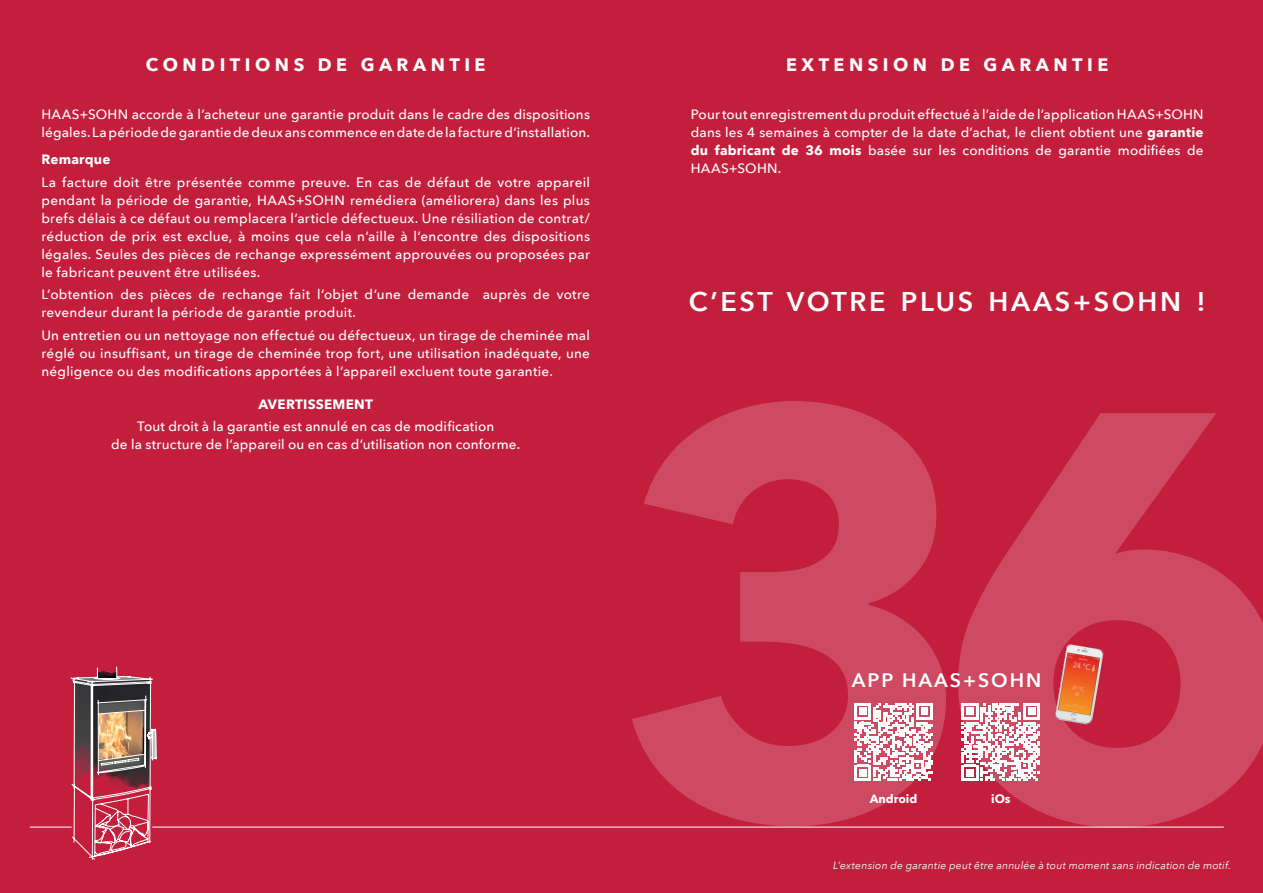
<style>
.page{position:relative;width:1263px;height:893px;background:#c31f3d}
.page>*{position:absolute;margin:0;border:0;box-sizing:border-box;transform-origin:0 0}
.t1{font:600 27px "Avenir Next";letter-spacing:.1em;color:#fff}
.t2{font:600 19.5px "Avenir Next";letter-spacing:.1em;color:#fff}
.t3{font:700 18px "Avenir Next";letter-spacing:.25em;color:#fff}
.t4{font:500 13.5px/18px "Avenir Next";letter-spacing:.015em;color:#fff;text-align:justify}
.t5{font:700 13.5px "Avenir Next";letter-spacing:.015em;color:#fff}
.t6{font:700 12px "Avenir Next";color:#fff}
.t7{font:italic 10.5px "Avenir Next";letter-spacing:.02em;color:#fff}
.s1{font-weight:700}
</style>
<div class="page">
<hr style="left:152px;top:827px;width:1072px;height:1px;background:#fff">
<svg style="left:70px;top:666px;width:87px;height:194px"></svg>
<hr style="left:30px;top:827px;width:42px;height:1px;background:#fff">
<svg style="left:632px;top:401px;width:314px;height:425px;fill:#ce4a63"></svg>
<svg style="left:958px;top:413px;width:305px;height:415px;fill:#ce4a63"></svg>
<svg style="left:1053px;top:620px;width:127px;height:128px"></svg>
<img style="left:1054px;top:644px;width:50px;height:81px">
<svg style="left:854px;top:703px;width:79px;height:78px;background:#ecbbc5"></svg>
<svg style="left:962px;top:703px;width:78px;height:78px;background:#ecbbc5"></svg>
<h3 class="t3" style="left:146px;top:49px;width:341px">CONDITIONS DE GARANTIE</h3>
<p class="t4" style="left:41px;top:105px;width:550px">HAAS+SOHN accorde à l’acheteur une garantie produit dans le cadre des dispositions légales. La période de garantie de deux ans commence en date de la facture d‘installation.</p>
<p class="t5" style="left:41px;top:148px;width:70px">Remarque</p>
<p class="t4" style="left:41px;top:172px;width:550px">La facture doit être présentée comme preuve. En cas de défaut de votre appareil pendant la période de garantie, HAAS+SOHN remédiera (améliorera) dans les plus brefs délais à ce défaut ou remplacera l‘article défectueux. Une résiliation de contrat/ réduction de prix est exclue, à moins que cela n‘aille à l‘encontre des dispositions légales. Seules des pièces de rechange expressément approuvées ou proposées par le fabricant peuvent être utilisées.</p>
<p class="t4" style="left:41px;top:285px;width:550px">L‘obtention des pièces de rechange fait l‘objet d‘une demande auprès de votre revendeur durant la période de garantie produit.</p>
<p class="t4" style="left:41px;top:325px;width:550px">Un entretien ou un nettoyage non effectué ou défectueux, un tirage de cheminée mal réglé ou insuffisant, un tirage de cheminée trop fort, une utilisation inadéquate, une négligence ou des modifications apportées à l‘appareil excluent toute garantie.</p>
<p class="t5" style="left:258px;top:392px;width:116px">AVERTISSEMENT</p>
<p class="t4" style="left:111px;top:417px;width:410px;text-align:center">Tout droit à la garantie est annulé en cas de modification<br>de la structure de l‘appareil ou en cas d‘utilisation non conforme.</p>
<h3 class="t3" style="left:786px;top:49px;width:324px">EXTENSION DE GARANTIE</h3>
<p class="t4" style="left:691px;top:105px;width:514px">Pour tout enregistrement du produit effectué à l’aide de l’application HAAS+SOHN dans les 4 semaines à compter de la date d’achat, le client obtient une <span class="s1">garantie du fabricant de 36 mois</span> basée sur les conditions de garantie modifiées de HAAS+SOHN.</p>
<h1 class="t1" style="left:689px;top:278px;width:518px">C’EST VOTRE PLUS HAAS+SOHN !</h1>
<h2 class="t2" style="left:852px;top:663px;width:191px">APP HAAS+SOHN</h2>
<p class="t6" style="left:870px;top:788px;width:49px">Android</p>
<p class="t6" style="left:991px;top:788px;width:21px">iOs</p>
<p class="t7" style="left:833px;top:857px;width:399px">L’extension de garantie peut être annulée à tout moment sans indication de motif.</p>
</div>
